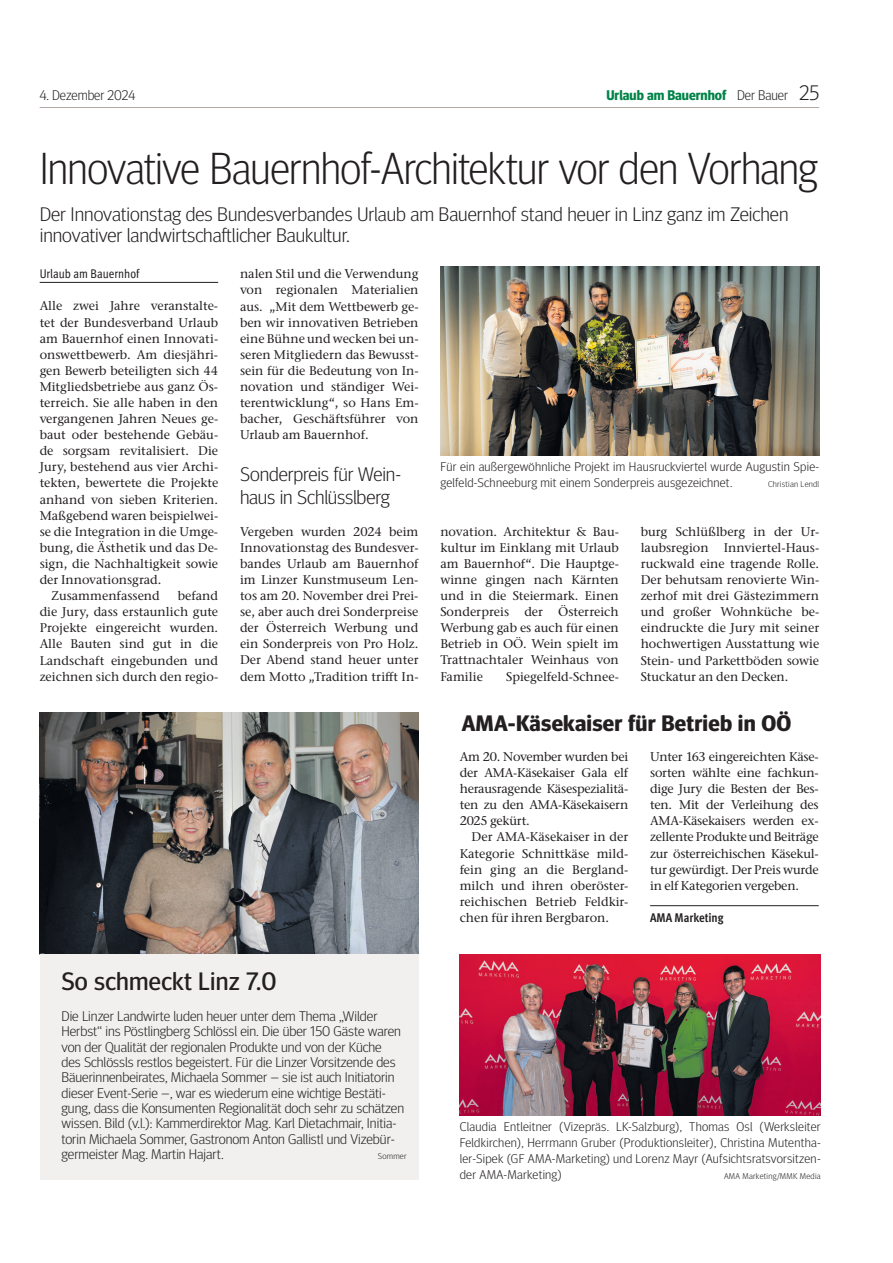
<style>
.page{position:relative;width:893px;height:1263px;background:#fff}
.page>*{position:absolute;margin:0;border:0;box-sizing:border-box;transform-origin:0 0}
.t1{font:300 44.85px "Meta Head OT";letter-spacing:-.015em;color:#231f20}
.t2{font:25.2px "Meta Head OT";letter-spacing:.01em;color:#231f20;scale:1.05 1}
.t3{font:700 22.35px "Meta Head OT";letter-spacing:.01em;color:#231f20;scale:1.05 1}
.t4{font:300 19.65px/22.4px "Meta Head OT";color:#231f20;scale:1.05 1}
.t5{font:300 13.95px/15.5px "Meta Head OT";color:#231f20;scale:1.05 1}
.t6{font:700 13.95px "Meta Head OT";color:#008348}
.t7{font:300 13.95px "Meta Head OT";color:#231f20}
.t8{font:500 12.6px/16px "Stone Serif ITC Pro";color:#231f20;text-align:justify}
.t9{font:300 12.6px/16px "Meta Head OT";letter-spacing:.02em;color:#231f20;scale:1.05 1}
.t10{font:condensed 12.6px "Meta OT";color:#231f20}
.t11{font:700 condensed 12.6px "Meta OT";letter-spacing:-.005em;color:#231f20}
.t12{font:300 8.4px "Meta Head OT";letter-spacing:.03em;color:#231f20;scale:1.05 1}
.s1{font-weight:300;color:#231f20}
.s2{font-weight:300;font-size:21px;color:#231f20}
</style>
<div class="page">
<hr style="left:40px;top:107px;width:779px;height:1px;background:#b5a9a5">
<hr style="left:40px;top:282px;width:178px;height:1px;background:#231f20">
<img style="left:440px;top:267px;width:379px;height:188px">
<img style="left:40px;top:713px;width:378px;height:241px">
<div style="left:40px;top:954px;width:378px;height:225px;background:#f1f0ef"></div>
<hr style="left:650px;top:905px;width:169px;height:1px;background:#231f20">
<img style="left:460px;top:954px;width:361px;height:161px">
<p class="t7" style="left:40px;top:90px;width:97px">4. Dezember 2024</p>
<p class="t6" style="left:606px;top:90px;width:214px">Urlaub am Bauernhof <span class="s1">Der Bauer</span> <span class="s2">25</span></p>
<h1 class="t1" style="left:40px;top:151px;width:779px">Innovative Bauernhof-Architektur vor den Vorhang</h1>
<h3 class="t4" style="left:40px;top:206px;width:715px;line-height:21px">Der Innovationstag des Bundesverbandes Urlaub am Bauernhof stand heuer in Linz ganz im Zeichen innovativer landwirtschaftlicher Baukultur.</h3>
<p class="t10" style="left:40px;top:269px;width:101px">Urlaub am Bauernhof</p>
<p class="t8" style="left:40px;top:299px;width:180px">Alle zwei Jahre veranstalte-</p>
<p class="t8" style="left:40px;top:315px;width:180px">tet der Bundesverband Urlaub</p>
<p class="t8" style="left:40px;top:332px;width:180px">am Bauernhof einen Innovati-</p>
<p class="t8" style="left:40px;top:348px;width:180px">onswettbewerb. Am diesjähri-</p>
<p class="t8" style="left:40px;top:364px;width:180px">gen Bewerb beteiligten sich 44</p>
<p class="t8" style="left:40px;top:380px;width:180px">Mitgliedsbetriebe aus ganz Ös-</p>
<p class="t8" style="left:40px;top:396px;width:180px">terreich. Sie alle haben in den</p>
<p class="t8" style="left:40px;top:412px;width:180px">vergangenen Jahren Neues ge-</p>
<p class="t8" style="left:40px;top:428px;width:180px">baut oder bestehende Gebäu-</p>
<p class="t8" style="left:40px;top:444px;width:180px">de sorgsam revitalisiert. Die</p>
<p class="t8" style="left:40px;top:460px;width:180px">Jury, bestehend aus vier Archi-</p>
<p class="t8" style="left:40px;top:476px;width:180px">tekten, bewertete die Projekte</p>
<p class="t8" style="left:40px;top:493px;width:180px">anhand von sieben Kriterien.</p>
<p class="t8" style="left:40px;top:509px;width:180px">Maßgebend waren beispielwei-</p>
<p class="t8" style="left:40px;top:525px;width:180px">se die Integration in die Umge-</p>
<p class="t8" style="left:40px;top:541px;width:180px">bung, die Ästhetik und das De-</p>
<p class="t8" style="left:40px;top:557px;width:180px">sign, die Nachhaltigkeit sowie</p>
<p class="t8" style="left:40px;top:573px;width:123px">der Innovationsgrad.</p>
<p class="t8" style="left:52px;top:589px;width:110px">Zusammenfassend</p>
<p class="t8" style="left:40px;top:589px;width:180px;text-indent:138px">befand die Jury, dass erstaunlich gute Projekte eingereicht wurden.<br>Alle Bauten sind gut in die Landschaft eingebunden und zeichnen sich durch den regio-</p>
<p class="t8" style="left:240px;top:267px;width:180px">nalen Stil und die Verwendung von regionalen Materialien aus. „Mit dem Wettbewerb ge&shy;ben wir innovativen Betrieben eine Bühne und wecken bei un&shy;seren Mitgliedern das Bewusst&shy;sein für die Bedeutung von In&shy;novation und ständiger Wei&shy;terentwicklung“, so Hans Em&shy;bacher, Geschäftsführer von Urlaub am Bauernhof.</p>
<h3 class="t4" style="left:240px;top:465px;width:155px">Sonderpreis für Wein&shy;haus in Schlüsslberg</h3>
<p class="t8" style="left:240px;top:525px;width:180px">Vergeben wurden 2024 beim Innovationstag des Bundesver&shy;bandes Urlaub am Bauernhof im Linzer Kunstmuseum Len&shy;tos am 20. November drei Prei&shy;se, aber auch drei Sonderpreise der Österreich Werbung und ein Sonderpreis von Pro Holz.<br>Der Abend stand heuer unter dem Motto „Tradition trifft In-</p>
<p class="t8" style="left:440px;top:525px;width:180px">novation. Architektur &amp; Bau&shy;kultur im Einklang mit Urlaub am Bauernhof“. Die Hauptge&shy;winne gingen nach Kärnten und in die Steiermark. Einen Sonderpreis der Österreich Werbung gab es auch für einen Betrieb in OÖ. Wein spielt im Trattnachtaler Weinhaus von Familie</p>
<p class="t9" style="left:440px;top:460px;width:362px">Für ein außergewöhnliche Projekt im Hausruckviertel wurde Augustin Spie&shy;gelfeld-Schneeburg mit einem Sonderpreis ausgezeichnet.</p>
<p class="t12" style="left:768px;top:481px;width:50px">Christian Lendl</p>
<p class="t8" style="left:641px;top:525px;width:180px">burg Schlüßlberg in der Ur&shy;laubsregion Innviertel-Haus&shy;ruckwald eine tragende Rolle.<br>Der behutsam renovierte Win&shy;zerhof mit drei Gästezimmern und großer Wohnküche be&shy;eindruckte die Jury mit seiner hochwertigen Ausstattung wie Stein- und Parkettböden sowie Stuckatur an den Decken.</p>
<p class="t8" style="left:506px;top:670px;width:114px">Spiegelfeld-Schnee-</p>
<h3 class="t3" style="left:462px;top:714px;width:315px">AMA-Käsekaiser für Betrieb in OÖ</h3>
<p class="t8" style="left:460px;top:750px;width:170px">Am 20. November wurden bei der AMA-Käsekaiser Gala elf herausragende Käsespezialitä&shy;ten zu den AMA-Käsekaisern 2025 gekürt.</p>
<p class="t8" style="left:460px;top:830px;width:170px;text-indent:12px">Der AMA-Käsekaiser in der Kategorie Schnittkäse mild&shy;fein ging an die Bergland&shy;milch und ihren oberöster&shy;reichischen Betrieb Feldkir&shy;chen für ihren Bergbaron.</p>
<p class="t8" style="left:650px;top:750px;width:170px">Unter 163 eingereichten Käse&shy;sorten wählte eine fachkun&shy;dige Jury die Besten der Bes&shy;ten. Mit der Verleihung des AMA-Käsekaisers werden ex&shy;zellente Produkte und Beiträge zur österreichischen Käsekul&shy;tur gewürdigt. Der Preis wurde in elf Kategorien vergeben.</p>
<p class="t11" style="left:650px;top:913px;width:75px">AMA Marketing</p>
<h2 class="t2" style="left:61px;top:971px;width:206px">So schmeckt Linz 7.0</h2>
<p class="t5" style="left:61px;top:1010px;width:328px">Die Linzer Landwirte luden heuer unter dem Thema „Wilder Herbst“ ins Pöstlingberg Schlössl ein. Die über 150 Gäste waren von der Qualität der regionalen Produkte und von der Küche des Schlössls restlos begeistert. Für die Linzer Vorsitzende des Bäuerinnenbeirates, Michaela Sommer – sie ist auch Initiatorin dieser Event-Serie –, war es wiederum eine wichtige Bestäti&shy;gung, dass die Konsumenten Regionalität doch sehr zu schätzen wissen. Bild (v.l.): Kammerdirektor Mag. Karl Dietachmair, Initia&shy;torin Michaela Sommer, Gastronom Anton Gallistl und Vizebür&shy;germeister Mag. Martin Hajart.</p>
<p class="t12" style="left:378px;top:1153px;width:29px">Sommer</p>
<p class="t9" style="left:460px;top:1120px;width:345px;text-align:justify">Claudia Entleitner (Vizepräs. LK-Salzburg), Thomas Osl (Werksleiter Feldkirchen), Herrmann Gruber (Produktionsleiter), Christina Mutentha&shy;ler-Sipek (GF AMA-Marketing) und Lorenz Mayr (Aufsichtsratsvorsitzen&shy;der AMA-Marketing)</p>
<p class="t12" style="left:724px;top:1173px;width:94px">AMA Marketing/MMK Media</p>
</div>
